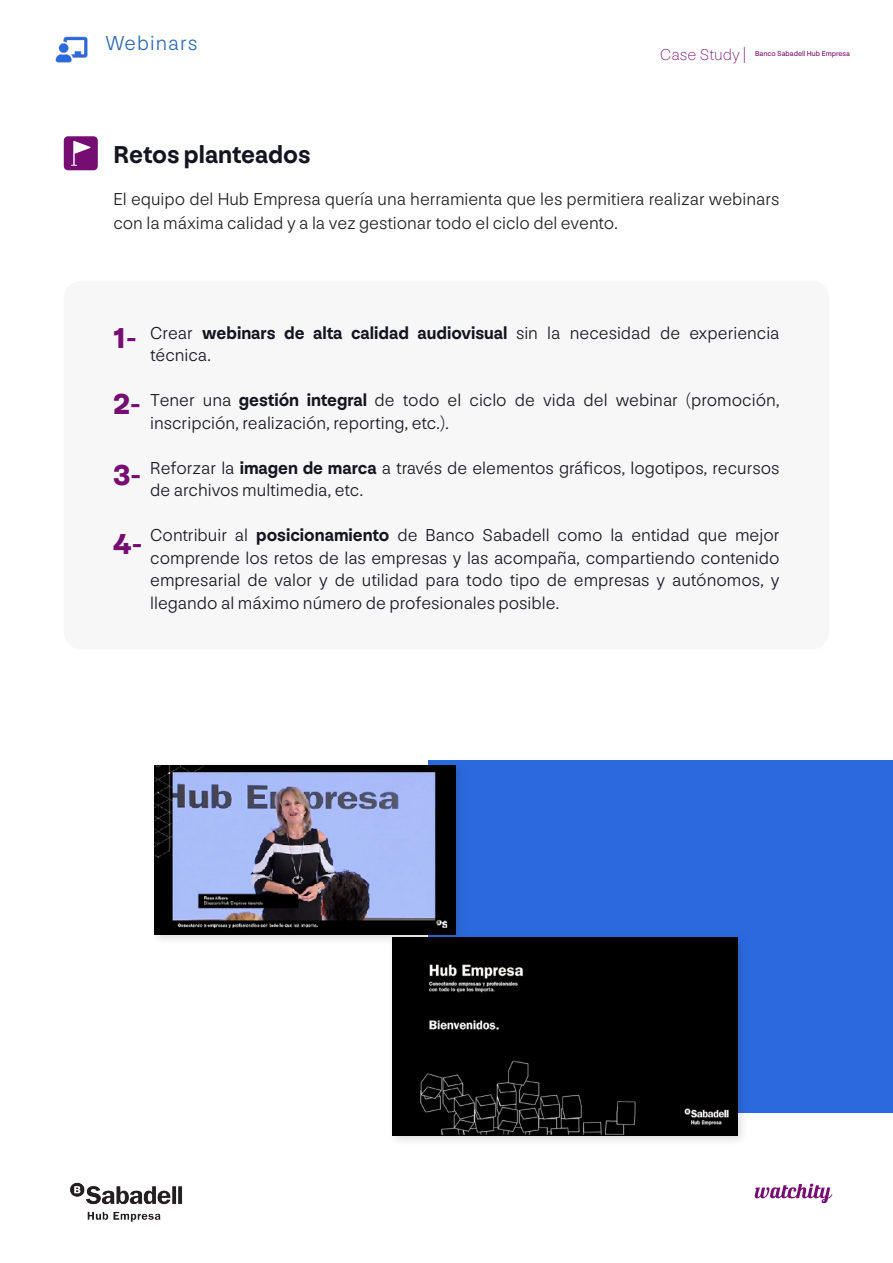
<style>
.page{position:relative;width:893px;height:1263px;background:#fff}
.page>*{position:absolute;margin:0;border:0;box-sizing:border-box;transform-origin:0 0}
.num-destacat-llistat{font:900 30px "NN Forever Grotesk STD";color:#760d72}
.Subtítuo-1{font:700 25.5px "NN Forever Grotesk STD";color:#151521}
.Formato-documento{font:300 21px "NN Forever Grotesk STD";letter-spacing:.05em;color:#2e6bb4}
.bullet-points{font:300 18px/22.5px "NN Forever Grotesk STD";color:#151521}
.texto-parrafo{font:300 18px/24px "NN Forever Grotesk STD";color:#231f20}
.Subtítuo-1-2{font:18px "NN Forever Grotesk STD";color:#760d72}
.t1{font:500 16.5px "NN Forever Grotesk STD";color:#760d72}
.Subtítuo-1-3{font:7.5px "NN Forever Grotesk STD";color:#760d72}
.s1{font-weight:100}
.s2{font-weight:700}
</style>
<div class="page">
<svg style="left:755px;top:1183px;width:77px;height:20px"></svg>
<div style="left:64px;top:281px;width:765px;height:368px;background:#f7f7f7;border-radius:18px"></div>
<div style="left:428px;top:760px;width:465px;height:353px;background:#2b6ade"></div>
<div style="left:64px;top:136px;width:34px;height:34px;background:#760d72;border-radius:4px"></div>
<svg style="left:71px;top:141px;width:19px;height:25px"></svg>
<div style="left:387px;top:932px;width:362px;height:214px;background:#231f20;opacity:.15"></div>
<img style="left:392px;top:938px;width:346px;height:197px">
<div style="left:149px;top:760px;width:318px;height:186px;background:#231f20;opacity:.15"></div>
<img style="left:154px;top:765px;width:301px;height:170px">
<img style="left:63px;top:1161px;width:126px;height:61px">
<img style="left:55px;top:31px;width:62px;height:46px">
<p class="Formato-documento" style="left:105px;top:31px;width:94px">Webinars</p>
<p class="Formato-documento" style="left:105px;top:31px;width:66px">Hybr d</p>
<p class="Formato-documento" style="left:105px;top:32px;width:99px">Marketing</p>
<p class="Subtítuo-1" style="left:113px;top:139px;width:199px">Retos planteados</p>
<p class="t1" style="left:660px;top:44px;width:178px"><span class="s1">Case Study |</span> L’Oreal París</p>
<p class="Subtítuo-1-2" style="left:755px;top:44px;width:51px">BIHUB</p>
<p class="Subtítuo-1-3" style="left:755px;top:49px;width:96px">Banco Sabadell Hub Empresa</p>
<p class="texto-parrafo" style="left:113px;top:187px;width:668px">El equipo del Hub Empresa quería una herramienta que les permitiera realizar webinars con la máxima calidad y a la vez gestionar todo el ciclo del evento.</p>
<p class="num-destacat-llistat" style="left:113px;top:319px;width:25px">1-</p>
<p class="num-destacat-llistat" style="left:113px;top:385px;width:29px">2-</p>
<p class="num-destacat-llistat" style="left:113px;top:456px;width:30px">3-</p>
<p class="num-destacat-llistat" style="left:113px;top:525px;width:31px">4-</p>
<p class="bullet-points" style="left:150px;top:321px;width:631px">Crear <span class="s2">webinars de alta calidad audiovisual</span> sin la necesidad de experiencia técnica.</p>
<p class="bullet-points" style="left:150px;top:389px;width:631px">Tener una <span class="s2">gestión integral</span> de todo el ciclo de vida del webinar (promoción, inscripción, realización, reporting, etc.).</p>
<p class="bullet-points" style="left:150px;top:456px;width:631px">Reforzar la <span class="s2">imagen de marca</span> a través de elementos gráficos, logotipos, recursos de archivos multimedia, etc.</p>
<p class="bullet-points" style="left:150px;top:524px;width:631px;text-align:justify">Contribuir al <span class="s2">posicionamiento</span> de Banco Sabadell como la entidad que mejor comprende los retos de las empresas y las acompaña, compartiendo contenido empresarial de valor y de utilidad para todo tipo de empresas y autónomos, y llegando al máximo número de profesionales posible.</p>
</div>
